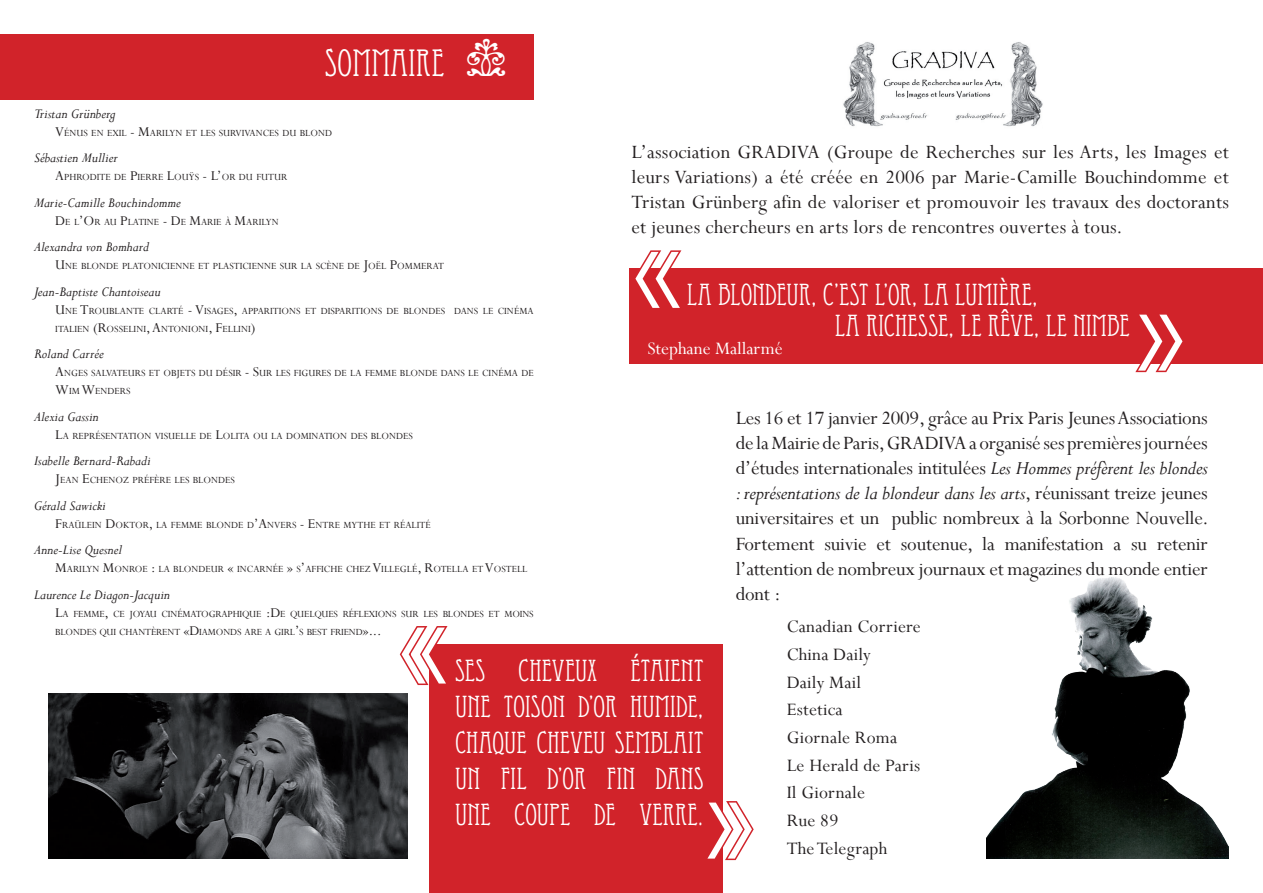
<style>
.page{position:relative;width:1263px;height:893px;background:#fff}
.page>*{position:absolute;margin:0;border:0;box-sizing:border-box;transform-origin:0 0}
.t1{font:144px "Eccentric Std";color:#fff}
.t2{font:37.5px "Eccentric Std";color:#fff}
.t3{font:30px/36px "Eccentric Std";color:#fff;text-align:justify}
.t4{font:21px/25.2px "Perpetua";letter-spacing:-.005em;color:#231f20;text-align:justify}
.t5{font:19.5px/27.6px "Perpetua";letter-spacing:.01em;color:#231f20}
.t6{font:19.5px "Perpetua";color:#fff}
.t7{font:italic 15px "Perpetua";color:#231f20}
.t8{font:10.5px/18px "Perpetua";color:#231f20}
.s1{font-family:"Adobe Caslon Pro"}
.s2{font-size:15px}
.s3{font-style:italic}
</style>
<div class="page">
<div style="left:0;top:34px;width:534px;height:66px;background:#d1232a"></div>
<img style="left:986px;top:577px;width:243px;height:282px">
<img style="left:843px;top:42px;width:200px;height:85px">
<div style="left:629px;top:268px;width:634px;height:96px;background:#d1232a"></div>
<svg style="left:640px;top:250px;width:42px;height:18px"></svg>
<img style="left:49px;top:693px;width:359px;height:166px">
<div style="left:429px;top:644px;width:294px;height:249px;background:#d1232a"></div>
<svg style="left:399px;top:626px;width:49px;height:60px"></svg>
<svg style="left:1135px;top:364px;width:36px;height:9px"></svg>
<svg style="left:723px;top:801px;width:31px;height:60px"></svg>
<h2 class="t2" style="left:325px;top:42px;width:182px">SOMMAIRE <span class="s1">b</span></h2>
<h3 class="t7" style="left:34px;top:104px;width:83px">Tristan Grünberg</h3>
<p class="t8" style="left:55px;top:124px;width:278px"><span class="s2">V</span>énus en exil <span class="s2">- M</span>arilyn et les survivances du blond</p>
<h3 class="t7" style="left:34px;top:149px;width:85px">Sébastien Mullier</h3>
<p class="t8" style="left:55px;top:168px;width:234px"><span class="s2">A</span>phrodite de <span class="s2">P</span>ierre <span class="s2">L</span>ouÿs <span class="s2">- L’</span>or du futur</p>
<h3 class="t7" style="left:34px;top:193px;width:148px">Marie-Camille Bouchindomme</h3>
<p class="t8" style="left:55px;top:213px;width:225px"><span class="s2">D</span>e l<span class="s2">’O</span> r au <span class="s2">P</span>latine <span class="s2">- D</span>e <span class="s2">M</span>arie à <span class="s2">M</span>arilyn</p>
<h3 class="t7" style="left:34px;top:238px;width:116px">Alexandra von Bomhard</h3>
<p class="t8" style="left:55px;top:257px;width:390px"><span class="s2">U</span>ne blonde platonicienne et plasticienne sur la scène de <span class="s2">J</span>oël <span class="s2">P</span>ommerat</p>
<h3 class="t7" style="left:34px;top:282px;width:128px">Jean-Baptiste Chantoiseau</h3>
<p class="t8" style="left:55px;top:302px;width:480px"><span class="s2">U</span>ne <span class="s2">T</span>roublante clarté <span class="s2">- V</span>isages<span class="s2">,</span> apparitions et disparitions de blondes dans le cinéma italien <span class="s2">(R</span>osselini<span class="s2">, A</span>ntonioni<span class="s2">, F</span>ellini<span class="s2">)</span></p>
<h3 class="t7" style="left:34px;top:345px;width:71px">Roland Carrée</h3>
<p class="t8" style="left:55px;top:364px;width:480px"><span class="s2">A</span>nges salvateurs et objets du désir <span class="s2">- S</span>ur les figures de la femme blonde dans le cinéma de<br><span class="s2">W</span>im <span class="s2">W</span>enders</p>
<h3 class="t7" style="left:34px;top:407px;width:66px">Alexia Gassin</h3>
<p class="t8" style="left:55px;top:427px;width:359px"><span class="s2">L</span>a représentation visuelle de <span class="s2">L</span>olita ou la domination des blondes</p>
<h3 class="t7" style="left:34px;top:452px;width:118px">Isabelle Bernard-Rabadi</h3>
<p class="t8" style="left:55px;top:471px;width:181px"><span class="s2">J</span>ean <span class="s2">E</span>chenoz préfère les blondes</p>
<h3 class="t7" style="left:34px;top:496px;width:73px">Gérald Sawicki</h3>
<p class="t8" style="left:55px;top:516px;width:377px"><span class="s2">F</span>raülein <span class="s2">D</span>oktor<span class="s2">,</span> la femme blonde d<span class="s2">’A</span>nvers <span class="s2">- E</span>ntre mythe et réalité</p>
<h3 class="t7" style="left:34px;top:541px;width:90px">Anne-Lise Quesnel</h3>
<p class="t8" style="left:55px;top:560px;width:474px"><span class="s2">M</span>arilyn <span class="s2">M</span>onroe <span class="s2">:</span> la blondeur <span class="s2">«</span> incarnée <span class="s2">»</span> s<span class="s2">’</span>affiche chez<span class="s2">V</span>illeglé<span class="s2">, R</span>otella et<span class="s2">V</span>ostell</p>
<h3 class="t7" style="left:34px;top:585px;width:138px">Laurence Le Diagon-Jacquin</h3>
<p class="t8" style="left:55px;top:605px;width:480px"><span class="s2">L</span>a femme<span class="s2">,</span> ce joyau cinématographique <span class="s2">:D</span>e quelques réflexions sur les blondes et moins blondes qui chantèrent <span class="s2">«D</span>iamonds are a girl<span class="s2">’</span>s best friend<span class="s2">»...</span></p>
<p class="t4" style="left:631px;top:139px;width:599px">L’association GRADIVA (Groupe de Recherches sur les Arts, les Images et leurs Variations) a été créée en 2006 par Marie-Camille Bouchindomme et Tristan Grünberg afin de valoriser et promouvoir les travaux des doctorants et jeunes chercheurs en arts lors de rencontres ouvertes à tous.</p>
<h3 class="t3" style="left:687px;top:277px;width:353px">LA BLONDEUR, C’EST L’OR, LA LUMIÈRE,</h3>
<h1 class="t1" style="left:629px;top:197px;width:60px">«</h1>
<h3 class="t3" style="left:835px;top:308px;width:296px">LA RICHESSE, LE RÊVE, LE NIMBE</h3>
<h3 class="t6" style="left:647px;top:336px;width:137px">Stephane Mallarmé</h3>
<p class="t4" style="left:736px;top:404px;width:474px">Les 16 et 17 janvier 2009, grâce au Prix Paris Jeunes Associations de la Mairie de Paris, GRADIVA a organisé ses premières journées d’études internationales intitulées <span class="s3">Les Hommes préfèrent les blondes : représentations de la blondeur dans les arts</span>, réunissant treize jeunes universitaires et un public nombreux à la Sorbonne Nouvelle.<br>Fortement suivie et soutenue, la manifestation a su retenir l’attention de nombreux journaux et magazines du monde entier dont :</p>
<h3 class="t5" style="left:787px;top:613px;width:136px">Canadian Corriere<br>China Daily<br>Daily Mail<br>Estetica<br>Giornale Roma<br>Le Herald de Paris<br>Il Giornale<br>Rue 89<br>The Telegraph</h3>
<h1 class="t1" style="left:395px;top:573px;width:60px">«</h1>
<h3 class="t3" style="left:455px;top:653px;width:250px">SES CHEVEUX ÉTAIENT UNE TOISON D’OR HUMIDE, CHAQUE CHEVEU SEMBLAIT UN FIL D’OR FIN DANS UNE COUPE DE VERRE.</h3>
</div>
